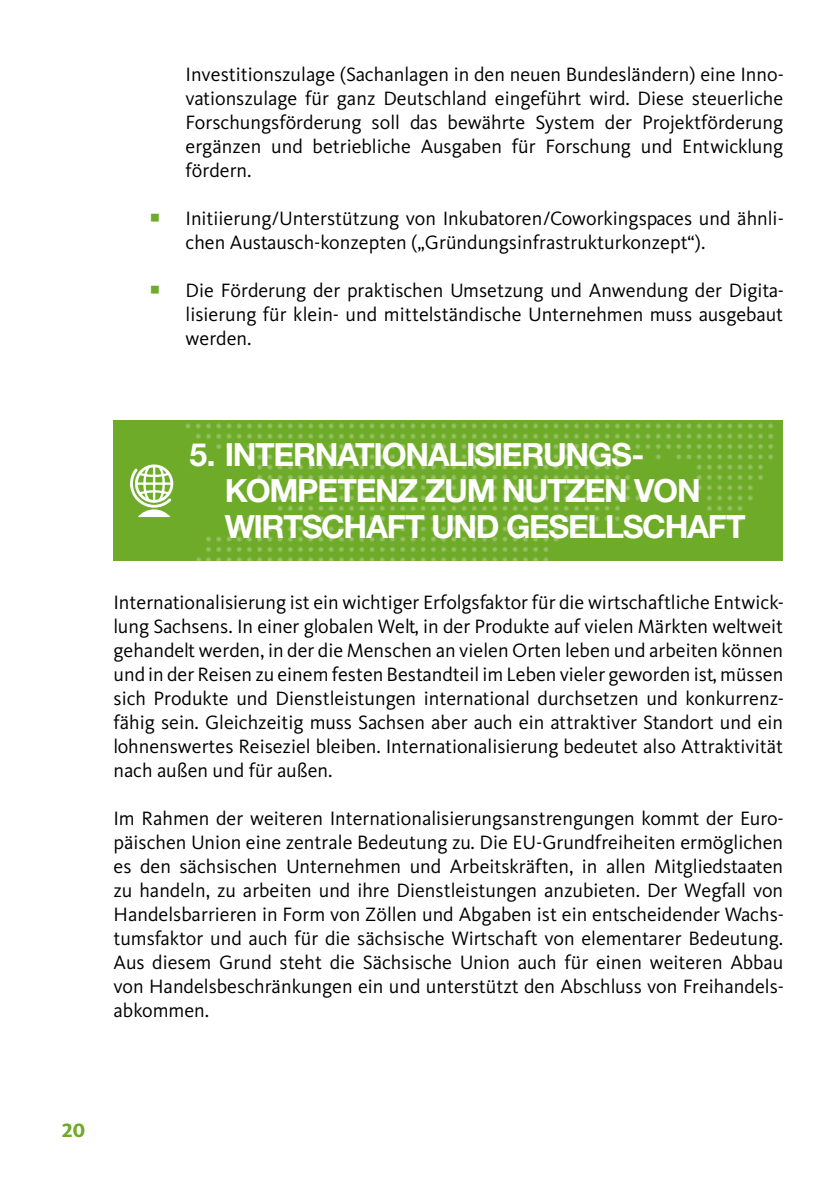
<style>
.page{position:relative;width:840px;height:1191px;background:#fff}
.page>*{position:absolute;margin:0;border:0;box-sizing:border-box;transform-origin:0 0}
.t1{font:700 32px/36px "CDU Helvetica";color:#fff}
.t2{font:20px/24px "Kievit";color:#000;text-align:justify}
.t3{font:20px "Kievit Extra Bold SC";color:#6eab28}
.s1{color:#6eab28}
</style>
<div class="page">
<img style="left:113px;top:420px;width:669px;height:141px">
<div style="left:135px;top:464px;width:38px;height:39px;border:3px solid #fff;border-radius:50%"></div>
<svg style="left:129px;top:466px;width:45px;height:51px"></svg>
<p class="t2" style="left:185px;top:62px;width:599px">Investitionszulage (Sachanlagen in den neuen Bundesländern) eine Inno&shy;vationszulage für ganz Deutschland eingeführt wird. Diese steuerliche Forschungsförderung soll das bewährte System der Projektförderung ergänzen und betriebliche Ausgaben für Forschung und Entwicklung fördern.</p>
<p class="t2" style="left:185px;top:206px;width:599px;text-indent:-36px"><span class="s1">○</span> Initiierung/Unterstützung von Inkubatoren/Coworkingspaces und ähnli&shy;chen Austausch-konzepten („Gründungsinfrastrukturkonzept“).</p>
<p class="t2" style="left:185px;top:278px;width:599px;text-indent:-36px"><span class="s1">○</span> Die Förderung der praktischen Umsetzung und Anwendung der Digita&shy;lisierung für klein- und mittelständische Unternehmen muss ausgebaut werden.</p>
<h1 class="t1" style="left:225px;top:436px;width:521px;text-indent:-36px">5. INTERNATIONALISIERUNGS-<br>KOMPETENZ ZUM NUTZEN VON<br>WIRTSCHAFT UND GESELLSCHAFT</h1>
<p class="t2" style="left:113px;top:590px;width:671px">Internationalisierung ist ein wichtiger Erfolgsfaktor für die wirtschaftliche Entwick&shy;lung Sachsens. In einer globalen Welt, in der Produkte auf vielen Märkten weltweit gehandelt werden, in der die Menschen an vielen Orten leben und arbeiten können und in der Reisen zu einem festen Bestandteil im Leben vieler geworden ist, müssen sich Produkte und Dienstleistungen international durchsetzen und konkurrenz&shy;fähig sein. Gleichzeitig muss Sachsen aber auch ein attraktiver Standort und ein lohnenswertes Reiseziel bleiben. Internationalisierung bedeutet also Attraktivität nach außen und für außen.</p>
<p class="t2" style="left:113px;top:806px;width:671px">Im Rahmen der weiteren Internationalisierungsanstrengungen kommt der Euro&shy;päischen Union eine zentrale Bedeutung zu. Die EU-Grundfreiheiten ermöglichen es den sächsischen Unternehmen und Arbeitskräften, in allen Mitgliedstaaten zu handeln, zu arbeiten und ihre Dienstleistungen anzubieten. Der Wegfall von Handelsbarrieren in Form von Zöllen und Abgaben ist ein entscheidender Wachs&shy;tumsfaktor und auch für die sächsische Wirtschaft von elementarer Bedeutung.<br>Aus diesem Grund steht die Sächsische Union auch für einen weiteren Abbau von Handelsbeschränkungen ein und unterstützt den Abschluss von Freihandels&shy;abkommen.</p>
<p class="t3" style="left:62px;top:1118px;width:24px">20</p>
</div>
